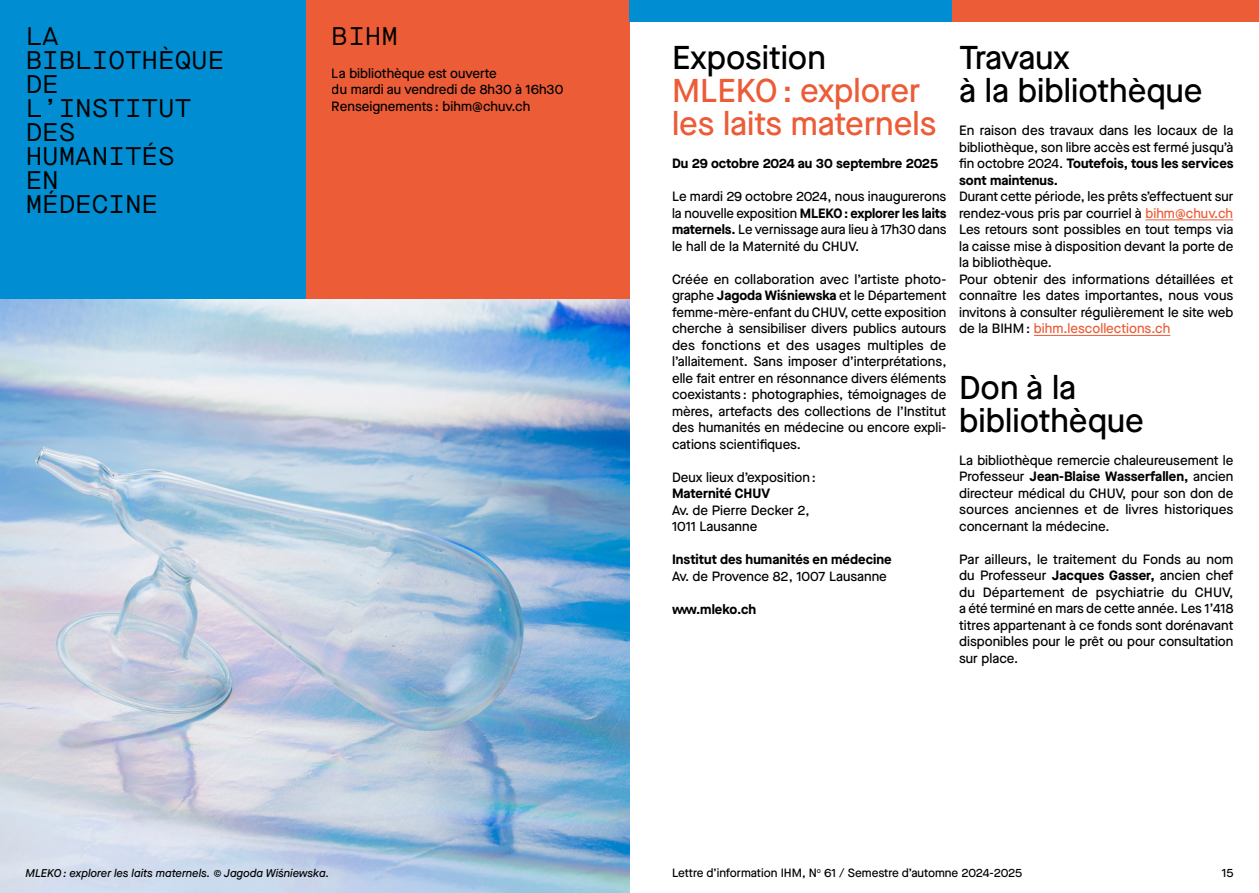
<style>
.page{position:relative;width:1259px;height:893px;background:#fff}
.page>*{position:absolute;margin:0;border:0;box-sizing:border-box;transform-origin:0 0}
.t1{font:500 33px/33px "Maison Neue";color:#000}
.t2{font:500 33px/33px "Maison Neue";color:#eb5c37}
.t3{font:25.5px/24px "Maison Neue Mono";color:#000}
.t4{font:500 13.5px/16.5px "Maison Neue";color:#000;text-align:justify}
.t5{font:700 13.5px "Maison Neue";color:#000}
.t6{font:500 12px "Maison Neue";color:#000}
.t7{font:italic 500 11.25px "Maison Neue";color:#000}
.s1{font-weight:700}
.s2{color:#eb5c37}
</style>
<div class="page">
<div style="left:0;top:0;width:306px;height:299px;background:#008dd1"></div>
<div style="left:306px;top:0;width:323px;height:299px;background:#eb5c37"></div>
<div style="left:629px;top:0;width:323px;height:21px;background:#008dd1"></div>
<div style="left:952px;top:0;width:307px;height:21px;background:#eb5c37"></div>
<img style="left:0;top:299px;width:629px;height:594px">
<hr style="left:1145px;top:220px;width:88px;height:1px;background:#eb5c37">
<hr style="left:1034px;top:335px;width:136px;height:1px;background:#eb5c37">
<h2 class="t3" style="left:26px;top:24px;width:200px">LA<br>BIBLIOTHÈQUE<br>DE<br>L’INSTITUT<br>DES<br>HUMANITÉS<br>EN<br>MÉDECINE</h2>
<h2 class="t3" style="left:332px;top:24px;width:68px">BIHM</h2>
<p class="t4" style="left:332px;top:65px;width:233px;text-align:left">La bibliothèque est ouverte<br>du mardi au vendredi de 8h30 à 16h30<br>Renseignements : bihm@chuv.ch</p>
<h1 class="t1" style="left:672px;top:41px;width:155px">Exposition</h1>
<h1 class="t2" style="left:672px;top:74px;width:266px">MLEKO : explorer les laits maternels</h1>
<p class="t5" style="left:672px;top:154px;width:268px">Du 29 octobre 2024 au 30 septembre 2025</p>
<p class="t4" style="left:672px;top:188px;width:276px">Le mardi 29 octobre 2024, nous inaugurerons la nouvelle exposition <span class="s1">MLEKO : explorer les laits maternels.</span> Le vernissage aura lieu à 17h30 dans le hall de la Maternité du CHUV.</p>
<p class="t4" style="left:672px;top:270px;width:276px">Créée en collaboration avec l’artiste photo&shy;graphe <span class="s1">Jagoda Wiśniewska</span> et le Département femme-mère-enfant du CHUV, cette exposition cherche à sensibiliser divers publics autours des fonctions et des usages multiples de l’allaitement. Sans imposer d’interprétations, elle fait entrer en résonnance divers éléments coexistants : photographies, témoignages de mères, artefacts des collections de l’Institut des humanités en médecine ou encore expli&shy;cations scientifiques.</p>
<p class="t4" style="left:672px;top:468px;width:145px">Deux lieux d’exposition :</p>
<p class="t5" style="left:672px;top:484px;width:99px">Maternité CHUV</p>
<p class="t4" style="left:672px;top:501px;width:139px">Av. de Pierre Decker 2,<br>1011 Lausanne</p>
<p class="t5" style="left:672px;top:550px;width:221px">Institut des humanités en médecine</p>
<p class="t4" style="left:672px;top:567px;width:216px">Av. de Provence 82, 1007 Lausanne</p>
<p class="t5" style="left:672px;top:599px;width:86px">www.mleko.ch</p>
<h1 class="t1" style="left:959px;top:41px;width:245px">Travaux<br>à la bibliothèque</h1>
<p class="t4" style="left:959px;top:122px;width:276px">En raison des travaux dans les locaux de la bibliothèque, son libre accès est fermé jusqu’à fin octobre 2024. <span class="s1">Toutefois, tous les services sont maintenus.</span></p>
<p class="t4" style="left:959px;top:188px;width:276px;text-align:left">Durant cette période, les prêts s’effectuent sur rendez-vous pris par courriel à <span class="s2">bihm@chuv.ch </span>Les retours sont possibles en tout temps via la caisse mise à disposition devant la porte de la bibliothèque.<br>Pour obtenir des informations détaillées et connaître les dates importantes, nous vous invitons à consulter régulièrement le site web de la BIHM : <span class="s2">bihm.lescollections.ch</span></p>
<h1 class="t1" style="left:959px;top:370px;width:186px">Don à la bibliothèque</h1>
<p class="t4" style="left:959px;top:452px;width:276px">La bibliothèque remercie chaleureusement le Professeur <span class="s1">Jean-Blaise Wasserfallen,</span> ancien directeur médical du CHUV, pour son don de sources anciennes et de livres historiques concernant la médecine.</p>
<p class="t4" style="left:959px;top:551px;width:276px">Par ailleurs, le traitement du Fonds au nom du Professeur <span class="s1">Jacques Gasser,</span> ancien chef du Département de psychiatrie du CHUV, a été terminé en mars de cette année. Les 1’418 titres appartenant à ce fonds sont dorénavant disponibles pour le prêt ou pour consultation sur place.</p>
<p class="t6" style="left:672px;top:865px;width:352px">Lettre d’information IHM, N<sup>o</sup> 61 / Semestre d’automne 2024-2025</p>
<p class="t7" style="left:26px;top:865px;width:305px">MLEKO : explorer les laits maternels. © Jagoda Wiśniewska.</p>
<p class="t6" style="left:26px;top:865px;width:13px">14</p>
<p class="t6" style="left:1221px;top:865px;width:13px">15</p>
</div>
